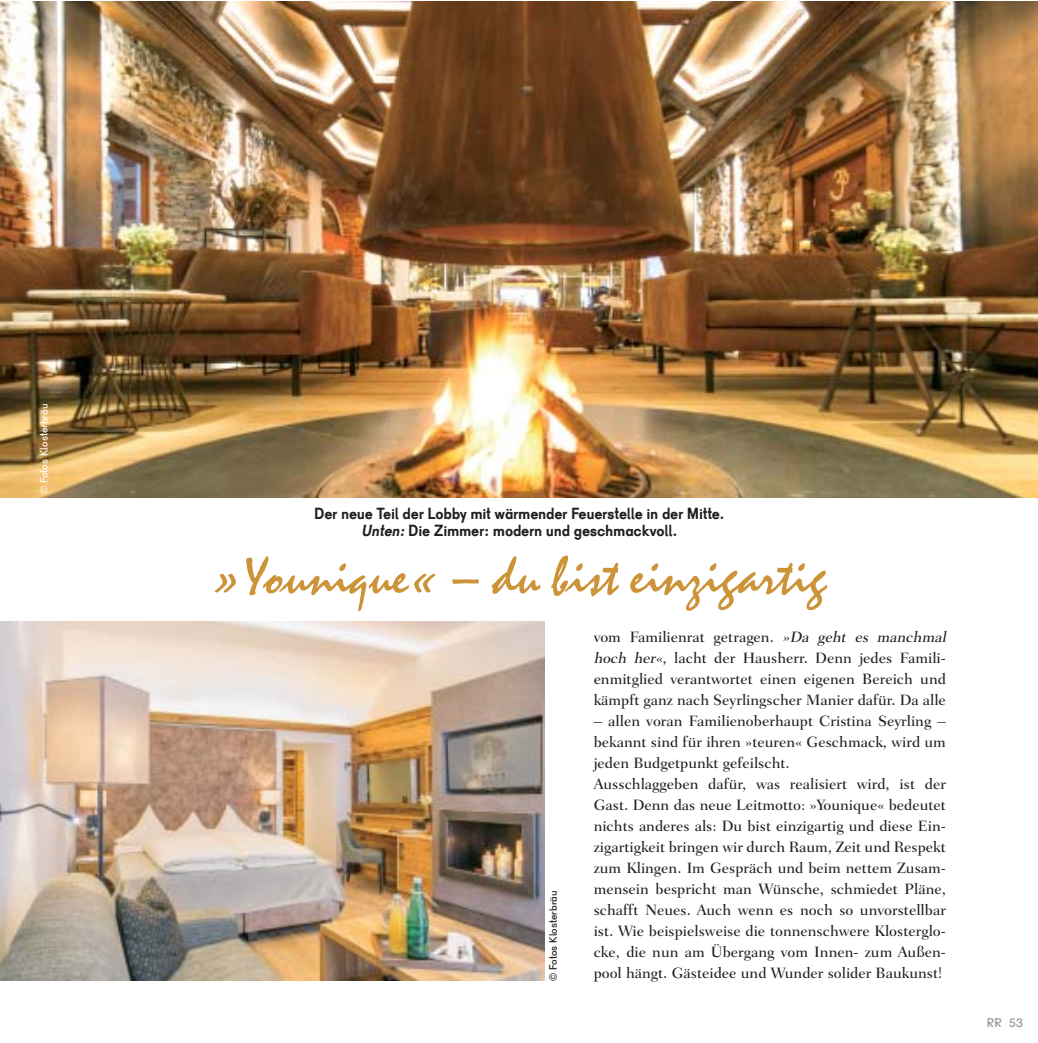
<style>
.page{position:relative;width:1038px;height:1043px;background:#fff}
.page>*{position:absolute;margin:0;border:0;box-sizing:border-box;transform-origin:0 0}
.t1{font:52.5px "Mistral Com";color:#cc9339}
.t2{font:700 15.75px/17.5px "Schulbuch Bayern OT";letter-spacing:-.02em;color:#231f1f;text-align:center}
.t3{font:500 15.22px/21px "Fairfield LT Std";color:#231f1f}
.t4{font:12.25px "Schulbuch Bayern OT";color:#939497}
.t5{font:10.5px "Schulbuch Bayern OT";color:#fff}
.t6{font:10.5px "Schulbuch Bayern OT";color:#231f1f}
.s1{font-style:italic}
</style>
<div class="page">
<img style="left:0;top:621px;width:544px;height:360px">
<img style="left:0;top:1px;width:1038px;height:496px">
<p class="t5" style="left:39px;top:494px;width:92px;rotate:-90deg">© Fotos Klosterbräu</p>
<p class="t2" style="left:314px;top:505px;width:411px">Der neue Teil der Lobby mit wärmender Feuerstelle in der Mitte.<br><span class="s1">Unten:</span>Die Zimmer: modern und geschmackvoll.</p>
<h1 class="t1" style="left:211px;top:555px;width:617px">ªYounique´ ñ du bist einzigartig</h1>
<p class="t6" style="left:548px;top:981px;width:92px;rotate:-90deg">© Fotos Klosterbräu</p>
<p class="t3" style="left:594px;top:627px;width:357px">vom Familienrat getragen. <span class="s1">»Da geht es manchmal hoch her«</span>, lacht der Hausherr. Denn jedes Famili&shy;enmitglied verantwortet einen eigenen Bereich und kämpft ganz nach Seyrlingscher Manier dafür. Da alle</p>
<p class="t3" style="left:594px;top:711px;width:354px">– allen voran Familienoberhaupt Cristina Seyrling – bekannt sind für ihren »teuren« Geschmack, wird um jeden Budgetpunkt gefeilscht.<br>Ausschlaggeben dafür, was realisiert wird, ist der Gast. Denn das neue Leitmotto: »Younique« bedeutet nichts anderes als: Du bist einzigartig und diese Ein&shy;zigartigkeit bringen wir durch Raum, Zeit und Respekt zum Klingen. Im Gespräch und beim nettem Zusam&shy;mensein bespricht man Wünsche, schmiedet Pläne, schafft Neues. Auch wenn es noch so unvorstellbar ist. Wie beispielsweise die tonnenschwere Klosterglo&shy;cke, die nun am Übergang vom Innen- zum Außen&shy;pool hängt. Gästeidee und Wunder solider Baukunst!</p>
<p class="t4" style="left:987px;top:1017px;width:37px">RR 53</p>
</div>
